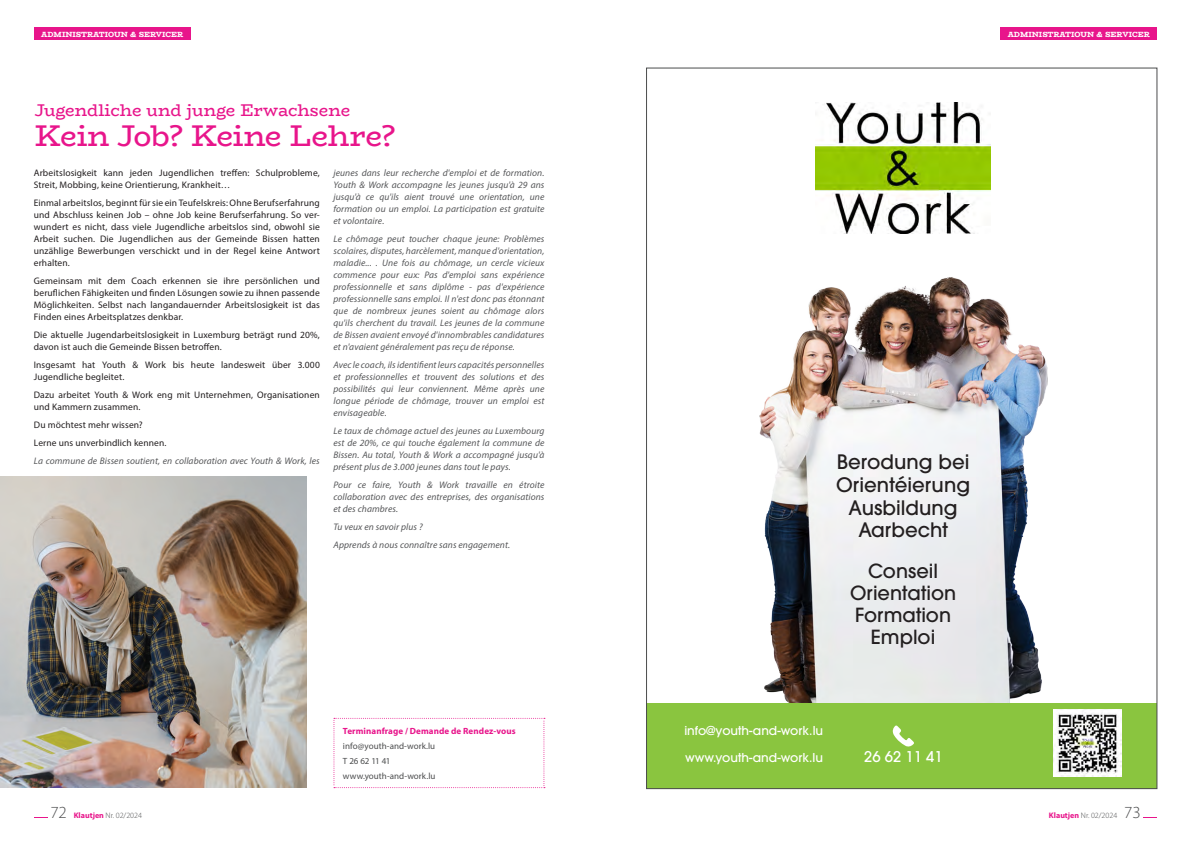
<style>
.page{position:relative;width:1191px;height:842px;background:#fff}
.page>*{position:absolute;margin:0;border:0;box-sizing:border-box;transform-origin:0 0}
.H1_-_Title{font:30px "Bio Rhyme";letter-spacing:-.01em;color:#e8158b}
.t1{font:500 19.8px/22.7px "ITC Avant Garde Pro";color:#231f20;text-align:center}
.t2{font:500 19.4px/21.9px "ITC Avant Garde Pro";color:#231f20;text-align:center}
.H2_-_Title{font:17px "Bio Rhyme";letter-spacing:-.005em;color:#e8158b}
.t3{font:500 14.7px "ITC Avant Garde Pro";color:#fff}
.t4{font:500 12.2px "ITC Avant Garde Pro";color:#fff}
.Bodytext_FR{font:italic 9.5px/12px "Myriad Pro";letter-spacing:.01em;color:#57585a;text-align:justify}
.Bodytext{font:9.5px/12px "Myriad Pro";letter-spacing:.015em;color:#231f20}
.Boxed_Text{font:9px "Myriad Pro";color:#4b4c4d}
.Boxed_Text-2{font:700 9px "Myriad Pro";letter-spacing:.01em;color:#e8158b}
.t5{font:300 8px "Myriad Pro";color:#4b4c4d}
.t6{font:800 7.5px "Bio Rhyme";color:#fff}
.s1{font-size:17px}
.s2{font-weight:700;color:#e8158b}
</style>
<div class="page">
<div style="left:34px;top:28px;width:157px;height:12px;background:#e8158b"></div>
<div style="left:1000px;top:28px;width:157px;height:12px;background:#e8158b"></div>
<svg style="left:333px;top:718px;width:212px;height:70px"></svg>
<img style="left:759px;top:233px;width:289px;height:470px">
<div style="left:646px;top:703px;width:511px;height:86px;background:#8ac53f"></div>
<img style="left:815px;top:102px;width:175px;height:131px">
<svg style="left:892px;top:725px;width:22px;height:22px"></svg>
<img style="left:1054px;top:709px;width:67px;height:67px">
<img style="left:0;top:476px;width:306px;height:311px">
<p class="t6" style="left:41px;top:28px;width:143px">ADMINISTRATIOUN &amp; SERVICER</p>
<p class="t6" style="left:1007px;top:28px;width:143px">ADMINISTRATIOUN &amp; SERVICER</p>
<p class="H2_-_Title" style="left:35px;top:97px;width:317px">Jugendliche und junge Erwachsene</p>
<p class="H1_-_Title" style="left:35px;top:113px;width:362px">Kein Job? Keine Lehre?</p>
<p class="Bodytext" style="left:34px;top:167px;width:287px">Arbeitslosigkeit kann jeden Jugendlichen treffen: Schulprobleme,<br>Streit, Mobbing, keine Orientierung, Krankheit…</p>
<p class="Bodytext" style="left:34px;top:197px;width:287px;text-align:justify">Einmal arbeitslos, beginnt für sie ein Teufelskreis: Ohne Berufserfahrung und Abschluss keinen Job – ohne Job keine Berufserfahrung. So ver&shy;wundert es nicht, dass viele Jugendliche arbeitslos sind, obwohl sie Arbeit suchen. Die Jugendlichen aus der Gemeinde Bissen hatten unzählige Bewerbungen verschickt und in der Regel keine Antwort erhalten.</p>
<p class="Bodytext" style="left:34px;top:275px;width:287px;text-align:justify">Gemeinsam mit dem Coach erkennen sie ihre persönlichen und beruflichen Fähigkeiten und finden Lösungen sowie zu ihnen passende Möglichkeiten. Selbst nach langandauernder Arbeitslosigkeit ist das Finden eines Arbeitsplatzes denkbar.</p>
<p class="Bodytext" style="left:34px;top:329px;width:287px">Die aktuelle Jugendarbeitslosigkeit in Luxemburg beträgt rund 20%, davon ist auch die Gemeinde Bissen betroffen.</p>
<p class="Bodytext" style="left:34px;top:359px;width:287px">Insgesamt hat Youth &amp; Work bis heute landesweit über 3.000<br>Jugendliche begleitet.</p>
<p class="Bodytext" style="left:34px;top:389px;width:287px">Dazu arbeitet Youth &amp; Work eng mit Unternehmen, Organisationen und Kammern zusammen.</p>
<p class="Bodytext" style="left:34px;top:419px;width:110px">Du möchtest mehr wissen?</p>
<p class="Bodytext" style="left:34px;top:437px;width:134px">Lerne uns unverbindlich kennen.</p>
<p class="Bodytext_FR" style="left:34px;top:455px;width:287px">La commune de Bissen soutient, en collaboration avec Youth &amp; Work, les</p>
<p class="Bodytext_FR" style="left:333px;top:167px;width:212px">jeunes dans leur recherche d'emploi et de formation.<br>Youth &amp; Work accompagne les jeunes jusqu'à 29 ans jusqu'à ce qu'ils aient trouvé une orientation, une formation ou un emploi. La participation est gratuite et volontaire.</p>
<p class="Bodytext_FR" style="left:333px;top:233px;width:212px">Le chômage peut toucher chaque jeune: Problèmes scolaires, disputes, harcèlement, manque d'orientation, maladie... . Une fois au chômage, un cercle vicieux commence pour eux: Pas d'emploi sans expérience professionnelle et sans diplôme - pas d'expérience professionnelle sans emploi. Il n'est donc pas étonnant que de nombreux jeunes soient au chômage alors qu'ils cherchent du travail. Les jeunes de la commune de Bissen avaient envoyé d'innombrables candidatures et n'avaient généralement pas reçu de réponse.</p>
<p class="Bodytext_FR" style="left:333px;top:359px;width:212px">Avec le coach, ils identifient leurs capacités personnelles et professionnelles et trouvent des solutions et des possibilités qui leur conviennent. Même après une longue période de chômage, trouver un emploi est envisageable.</p>
<p class="Bodytext_FR" style="left:333px;top:425px;width:212px">Le taux de chômage actuel des jeunes au Luxembourg est de 20%, ce qui touche également la commune de Bissen. Au total, Youth &amp; Work a accompagné jusqu'à présent plus de 3.000 jeunes dans tout le pays.</p>
<p class="Bodytext_FR" style="left:333px;top:479px;width:212px">Pour ce faire, Youth &amp; Work travaille en étroite collaboration avec des entreprises, des organisations et des chambres.</p>
<p class="Bodytext_FR" style="left:333px;top:521px;width:91px">Tu veux en savoir plus ?</p>
<p class="Bodytext_FR" style="left:333px;top:539px;width:178px">Apprends à nous connaître sans engagement.</p>
<p class="Boxed_Text-2" style="left:343px;top:725px;width:174px">Terminanfrage / Demande de Rendez-vous</p>
<p class="Boxed_Text" style="left:343px;top:740px;width:94px">info@youth-and-work.lu</p>
<p class="Boxed_Text" style="left:343px;top:755px;width:49px">T 26 62 11 41</p>
<p class="Boxed_Text" style="left:343px;top:770px;width:94px">www.youth-and-work.lu</p>
<p class="t1" style="left:836px;top:450px;width:135px">Berodung bei<br>Orientéierung<br>Ausbildung<br>Aarbecht</p>
<p class="t2" style="left:850px;top:560px;width:108px">Conseil<br>Orientation<br>Formation<br>Emploi</p>
<p class="t4" style="left:684px;top:723px;width:140px">info@youth-and-work.lu</p>
<p class="t4" style="left:685px;top:749px;width:139px">www.youth-and-work.lu</p>
<p class="t3" style="left:864px;top:747px;width:80px">26 62 11 41</p>
<p class="t5" style="left:50px;top:811px;width:93px"><span class="s1">72</span> <span class="s2">Klautjen</span> Nr. 02/2024</p>
<p class="t5" style="left:1049px;top:811px;width:93px"><span class="s2">Klautjen</span> Nr. 02/2024 <span class="s1">73</span></p>
</div>
